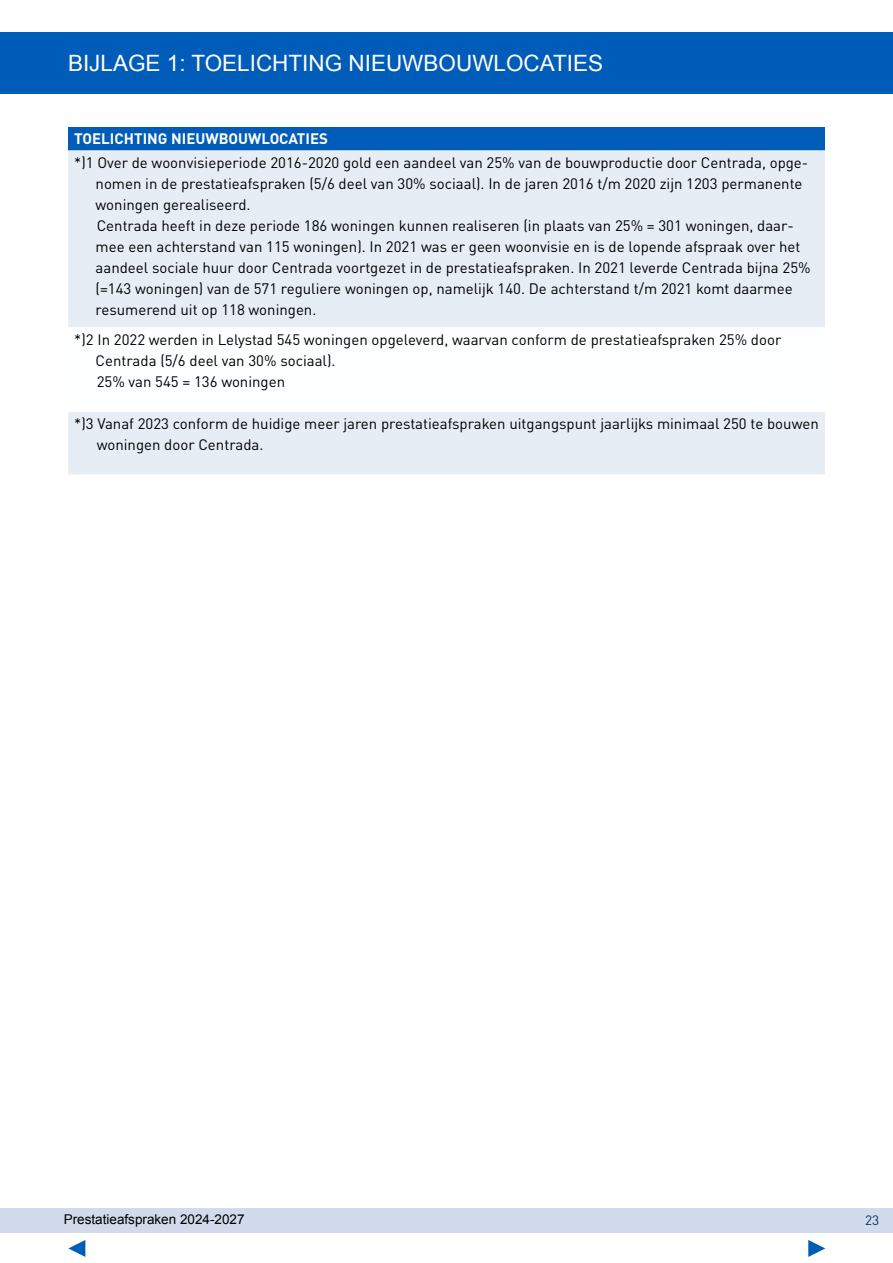
<style>
.page{position:relative;width:893px;height:1263px;background:#fff}
.page>*{position:absolute;margin:0;border:0;box-sizing:border-box;transform-origin:0 0}
.t1{font:22.5px "Arial";color:#fff}
.t2{font:15px/21px "DIN Pro";color:#000}
.t3{font:700 15px "DIN Pro";color:#fff}
.t4{font:13.5px "Arial";color:#000}
.t5{font:13.5px "DIN Pro";color:#003865}
</style>
<div class="page">
<div style="left:0;top:1208px;width:893px;height:24px;background:#d1dbeb"></div>
<svg style="left:68px;top:1240px;width:17px;height:17px"></svg>
<svg style="left:808px;top:1240px;width:17px;height:17px"></svg>
<div style="left:0;top:32px;width:893px;height:62px;background:#005cb9"></div>
<div style="left:68px;top:127px;width:757px;height:23px;background:#005cb9"></div>
<div style="left:68px;top:150px;width:757px;height:324px;background:#e7edf5"></div>
<div style="left:68px;top:327px;width:757px;height:84px;background:#fcfeff"></div>
<h1 class="t1" style="left:68px;top:48px;width:537px">BIJLAGE 1: TOELICHTING NIEUWBOUWLOCATIES</h1>
<p class="t3" style="left:74px;top:126px;width:255px">TOELICHTING NIEUWBOUWLOCATIES</p>
<p class="t2" style="left:96px;top:150px;width:717px;text-indent:-21px">*)1 Over de woonvisieperiode 2016-2020 gold een aandeel van 25% van de bouwproductie door Centrada, opge&shy;nomen in de prestatieafspraken (5/6 deel van 30% sociaal). In de jaren 2016 t/m 2020 zijn 1203 permanente woningen gerealiseerd.<br>Centrada heeft in deze periode 186 woningen kunnen realiseren (in plaats van 25% = 301 woningen, daar&shy;mee een achterstand van 115 woningen). In 2021 was er geen woonvisie en is de lopende afspraak over het aandeel sociale huur door Centrada voortgezet in de prestatieafspraken. In 2021 leverde Centrada bijna 25% (=143 woningen) van de 571 reguliere woningen op, namelijk 140. De achterstand t/m 2021 komt daarmee resumerend uit op 118 woningen.</p>
<p class="t2" style="left:96px;top:327px;width:687px;text-indent:-21px">*)2 In 2022 werden in Lelystad 545 woningen opgeleverd, waarvan conform de prestatieafspraken 25% door<br>Centrada (5/6 deel van 30% sociaal).<br>25% van 545 = 136 woningen</p>
<p class="t2" style="left:97px;top:411px;width:723px;text-indent:-22px">*)3 Vanaf 2023 conform de huidige meer jaren prestatieafspraken uitgangspunt jaarlijks minimaal 250 te bouwen woningen door Centrada.</p>
<p class="t4" style="left:64px;top:1210px;width:182px">Prestatieafspraken 2024-2027</p>
<p class="t5" style="left:865px;top:1209px;width:16px">23</p>
</div>
